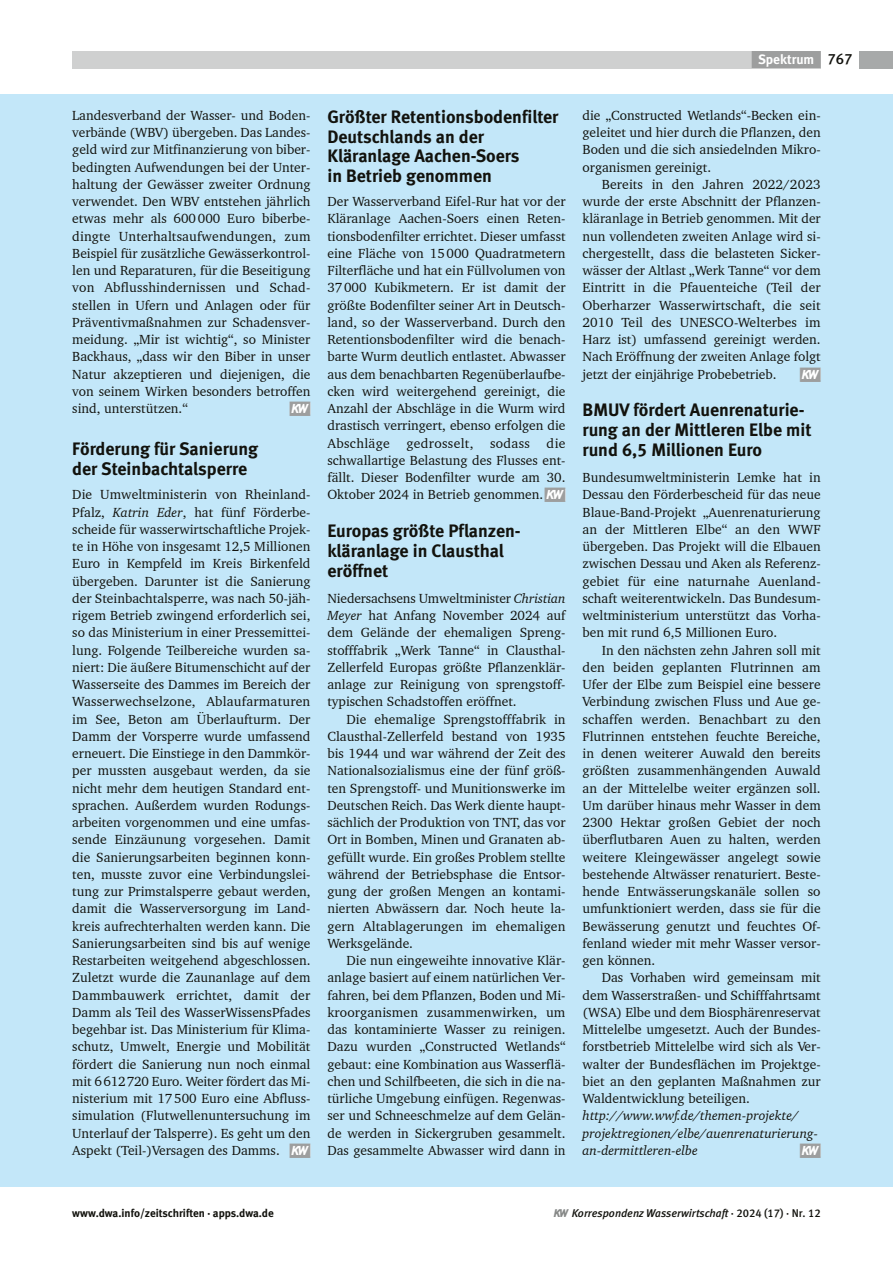
<style>
.page{position:relative;width:893px;height:1263px;background:#fff}
.page>*{position:absolute;margin:0;border:0;box-sizing:border-box;transform-origin:0 0}
.t1{font:18px/20.2px "Meta Bold LF";color:#12120d}
.G1-56mm-OE{font:13.5px/17.2px "Charter BT";color:#12120d;text-align:justify}
.G1-56mm{font:13.5px/17.2px "Charter BT";color:#12120d;text-align:justify}
.G1-Autor{font:italic 13.5px/17.2px "Charter BT";color:#12120d}
.t2{font:13.5px "Meta Bold LF";color:#fff}
.G1-56mm-OE-2{font:13.5px "KAKW";color:#9d9e9e}
.G1-56mm-2{font:13.5px "KAKW";color:#9d9e9e}
.G1-Autor-2{font:13.5px "KAKW";color:#9d9e9e}
.t3{font:italic 11.25px "Meta Medium LF";color:#12120d}
.t4{font:700 11.25px "Meta";color:#12120d}
.s1{font-family:"Meta Medium LF";font-size:15px;color:#12120d}
.s2{font-style:italic}
.s3{font-family:"KAKW";color:#9d9e9e}
.s4{font-family:"KAKW";font-style:normal;font-size:11.7px;color:#878988}
.s5{font-style:normal}
</style>
<div class="page">
<div style="left:72px;top:51px;width:749px;height:17px;background:#cfd0d0"></div>
<div style="left:752px;top:51px;width:69px;height:17px;background:#9d9e9e"></div>
<div style="left:859px;top:51px;width:34px;height:17px;background:#a7a9a9"></div>
<div style="left:0;top:94px;width:893px;height:1092px;background:#c3e7f9"></div>
<div style="left:290px;top:403px;width:20px;height:12px;background:#fff"></div>
<div style="left:290px;top:1144px;width:20px;height:12px;background:#fff"></div>
<div style="left:545px;top:489px;width:21px;height:12px;background:#fff"></div>
<div style="left:800px;top:368px;width:21px;height:12px;background:#fff"></div>
<div style="left:800px;top:1144px;width:21px;height:12px;background:#fff"></div>
<p class="t2" style="left:758px;top:51px;width:96px">Spektrum <span class="s1">767</span></p>
<p class="G1-56mm-OE" style="left:72px;top:106px;width:240px">Landesverband der Wasser- und Boden&shy;verbände (WBV) übergeben. Das Landes&shy;geld wird zur Mitfinanzierung von biber&shy;bedingten Aufwendungen bei der Unter&shy;haltung der Gewässer zweiter Ordnung verwendet. Den WBV entstehen jährlich etwas mehr als 600000 Euro biberbe&shy;dingte Unterhaltsaufwendungen, zum Beispiel für zusätzliche Gewässerkontrol&shy;len und Reparaturen, für die Beseitigung von Abflusshindernissen und Schad&shy;stellen in Ufern und Anlagen oder für Präventivmaßnahmen zur Schadensver&shy;meidung. „Mir ist wichtig“, so Minister Backhaus, „dass wir den Biber in unser Natur akzeptieren und diejenigen, die von seinem Wirken besonders betroffen sind, unterstützen.“</p>
<p class="G1-56mm-OE-2" style="left:290px;top:402px;width:22px">W</p>
<h1 class="t1" style="left:72px;top:438px;width:187px">Förderung für Sanierung der Steinbachtalsperre</h1>
<p class="G1-56mm-OE" style="left:72px;top:486px;width:240px">Die Umweltministerin von Rheinland-Pfalz, <span class="s2">Katrin Eder</span>, hat fünf Förderbe&shy;scheide für wasserwirtschaftliche Projek&shy;te in Höhe von insgesamt 12,5 Millionen Euro in Kempfeld im Kreis Birkenfeld übergeben. Darunter ist die Sanierung der Steinbachtalsperre, was nach 50-jäh&shy;rigem Betrieb zwingend erforderlich sei, so das Ministerium in einer Pressemittei&shy;lung. Folgende Teilbereiche wurden sa&shy;niert: Die äußere Bitumenschicht auf der Wasserseite des Dammes im Bereich der Wasserwechselzone, Ablaufarmaturen im See, Beton am Überlaufturm. Der Damm der Vorsperre wurde umfassend erneuert. Die Einstiege in den Dammkör&shy;per mussten ausgebaut werden, da sie nicht mehr dem heutigen Standard ent&shy;sprachen. Außerdem wurden Rodungs&shy;arbeiten vorgenommen und eine umfas&shy;sende Einzäunung vorgesehen. Damit die Sanierungsarbeiten beginnen konn&shy;ten, musste zuvor eine Verbindungslei&shy;tung zur Primstalsperre gebaut werden, damit die Wasserversorgung im Land&shy;kreis aufrechterhalten werden kann. Die Sanierungsarbeiten sind bis auf wenige Restarbeiten weitgehend abgeschlossen.<br>Zuletzt wurde die Zaunanlage auf dem Dammbauwerk errichtet, damit der Damm als Teil des WasserWissensPfades begehbar ist. Das Ministerium für Klima&shy;schutz, Umwelt, Energie und Mobilität fördert die Sanierung nun noch einmal mit 6612720 Euro. Weiter fördert das Mi&shy;nisterium mit 17500 Euro eine Abfluss&shy;simulation (Flutwellenuntersuchung im Unterlauf der Talsperre). Es geht um den Aspekt (Teil-)Versagen des Damms. <span class="s3">W</span></p>
<h1 class="t1" style="left:327px;top:106px;width:233px;line-height:19.8px">Größter Retentionsbodenfilter<br>Deutschlands an der<br>Kläranlage Aachen-Soers<br>in Betrieb genommen</h1>
<p class="G1-56mm-OE" style="left:327px;top:193px;width:240px">Der Wasserverband Eifel-Rur hat vor der Kläranlage Aachen-Soers einen Reten&shy;tionsbodenfilter errichtet. Dieser umfasst eine Fläche von 15000 Quadratmetern Filterfläche und hat ein Füllvolumen von 37000 Kubikmetern. Er ist damit der größte Bodenfilter seiner Art in Deutsch&shy;land, so der Wasserverband. Durch den Retentionsbodenfilter wird die benach&shy;barte Wurm deutlich entlastet. Abwasser aus dem benachbarten Regenüberlaufbe&shy;cken wird weitergehend gereinigt, die Anzahl der Abschläge in die Wurm wird drastisch verringert, ebenso erfolgen die Abschläge gedrosselt, sodass die schwallartige Belastung des Flusses ent&shy;fällt. Dieser Bodenfilter wurde am 30.<br>Oktober 2024 in Betrieb genommen.<span class="s3">W</span></p>
<h1 class="t1" style="left:327px;top:520px;width:193px">Europas größte Pflanzen&shy;kläranlage in Clausthal eröffnet</h1>
<p class="G1-56mm-OE" style="left:327px;top:589px;width:240px">Niedersachsens Umweltminister <span class="s2">Christian Meyer</span> hat Anfang November 2024 auf dem Gelände der ehemaligen Spreng&shy;stofffabrik „Werk Tanne“ in Clausthal-Zellerfeld Europas größte Pflanzenklär&shy;anlage zur Reinigung von sprengstoff&shy;typischen Schadstoffen eröffnet.</p>
<p class="G1-56mm" style="left:327px;top:710px;width:240px;text-indent:19px">Die ehemalige Sprengstofffabrik in Clausthal-Zellerfeld bestand von 1935 bis 1944 und war während der Zeit des Nationalsozialismus eine der fünf größ&shy;ten Sprengstoff- und Munitionswerke im Deutschen Reich. Das Werk diente haupt&shy;sächlich der Produktion von TNT, das vor Ort in Bomben, Minen und Granaten ab&shy;gefüllt wurde. Ein großes Problem stellte während der Betriebsphase die Entsor&shy;gung der großen Mengen an kontami&shy;nierten Abwässern dar. Noch heute la&shy;gern Altablagerungen im ehemaligen Werksgelände.</p>
<p class="G1-56mm" style="left:327px;top:952px;width:240px;text-indent:19px">Die nun eingeweihte innovative Klär&shy;anlage basiert auf einem natürlichen Ver&shy;fahren, bei dem Pflanzen, Boden und Mi&shy;kroorganismen zusammenwirken, um das kontaminierte Wasser zu reinigen.<br>Dazu wurden „Constructed Wetlands“ gebaut: eine Kombination aus Wasserflä&shy;chen und Schilfbeeten, die sich in die na&shy;türliche Umgebung einfügen. Regenwas&shy;ser und Schneeschmelze auf dem Gelän&shy;de werden in Sickergruben gesammelt.<br>Das gesammelte Abwasser wird dann in</p>
<p class="G1-56mm" style="left:583px;top:106px;width:240px">die „Constructed Wetlands“-Becken ein&shy;geleitet und hier durch die Pflanzen, den Boden und die sich ansiedelnden Mikro&shy;organismen gereinigt.</p>
<p class="G1-56mm" style="left:583px;top:175px;width:240px;text-indent:19px">Bereits in den Jahren 2022/2023 wurde der erste Abschnitt der Pflanzen&shy;kläranlage in Betrieb genommen. Mit der nun vollendeten zweiten Anlage wird si&shy;chergestellt, dass die belasteten Sicker&shy;wässer der Altlast „Werk Tanne“ vor dem Eintritt in die Pfauenteiche (Teil der Oberharzer Wasserwirtschaft, die seit 2010 Teil des UNESCO-Welterbes im Harz ist) umfassend gereinigt werden.<br>Nach Eröffnung der zweiten Anlage folgt jetzt der einjährige Probebetrieb.</p>
<p class="G1-56mm-2" style="left:800px;top:367px;width:22px">W</p>
<h1 class="t1" style="left:583px;top:399px;width:231px">BMUV fördert Auenrenaturie&shy;rung an der Mittleren Elbe mit rund 6,5 Millionen Euro</h1>
<p class="G1-56mm-OE" style="left:583px;top:469px;width:240px">Bundesumweltministerin Lemke hat in Dessau den Förderbescheid für das neue Blaue-Band-Projekt „Auenrenaturierung an der Mittleren Elbe“ an den WWF übergeben. Das Projekt will die Elbauen zwischen Dessau und Aken als Referenz&shy;gebiet für eine naturnahe Auenland&shy;schaft weiterentwickeln. Das Bundesum&shy;weltministerium unterstützt das Vorha&shy;ben mit rund 6,5 Millionen Euro.</p>
<p class="G1-56mm" style="left:583px;top:641px;width:240px;text-indent:19px">In den nächsten zehn Jahren soll mit den beiden geplanten Flutrinnen am Ufer der Elbe zum Beispiel eine bessere Verbindung zwischen Fluss und Aue ge&shy;schaffen werden. Benachbart zu den Flutrinnen entstehen feuchte Bereiche, in denen weiterer Auwald den bereits größten zusammenhängenden Auwald an der Mittelelbe weiter ergänzen soll.<br>Um darüber hinaus mehr Wasser in dem 2300 Hektar großen Gebiet der noch überflutbaren Auen zu halten, werden weitere Kleingewässer angelegt sowie bestehende Altwässer renaturiert. Beste&shy;hende Entwässerungskanäle sollen so umfunktioniert werden, dass sie für die Bewässerung genutzt und feuchtes Of&shy;fenland wieder mit mehr Wasser versor&shy;gen können.</p>
<p class="G1-56mm" style="left:583px;top:969px;width:240px;text-indent:19px">Das Vorhaben wird gemeinsam mit dem Wasserstraßen- und Schifffahrtsamt (WSA) Elbe und dem Biosphärenreservat Mittelelbe umgesetzt. Auch der Bundes&shy;forstbetrieb Mittelelbe wird sich als Ver&shy;walter der Bundesflächen im Projektge&shy;biet an den geplanten Maßnahmen zur Waldentwicklung beteiligen.</p>
<p class="G1-Autor" style="left:583px;top:1107px;width:237px">http://www.wwf.de/themen-projekte/ projektregionen/elbe/auenrenaturierung&shy;an-dermittleren-elbe</p>
<p class="G1-Autor-2" style="left:800px;top:1144px;width:22px">W</p>
<p class="t4" style="left:72px;top:1206px;width:203px">www.dwa.info/zeitschriften · apps.dwa.de</p>
<p class="t3" style="left:554px;top:1206px;width:268px"><span class="s4">w</span> Korrespondenz Wasserwirtschaft <span class="s5">· 2024 (17) · Nr. 12</span></p>
</div>
